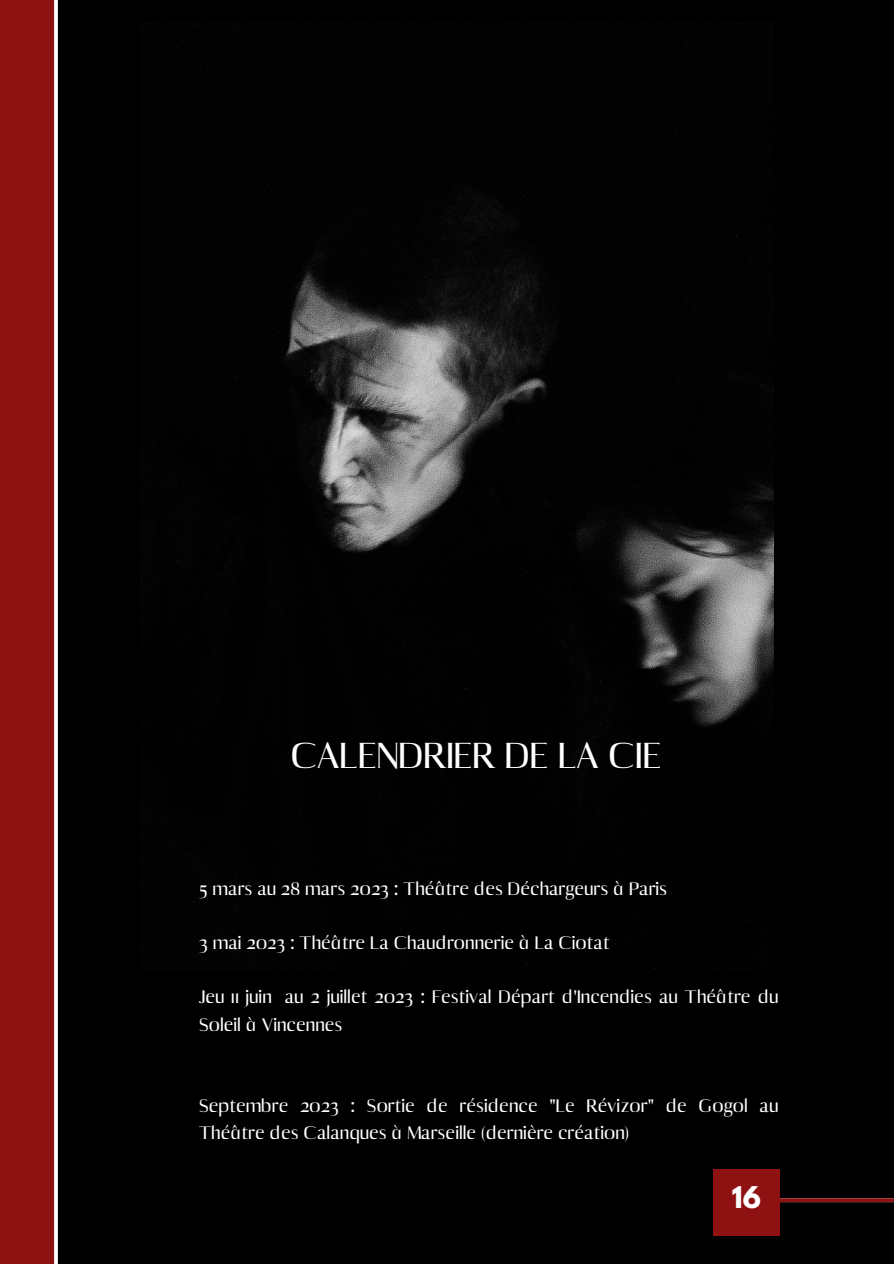
<style>
.page{position:relative;width:894px;height:1264px;background:#fff}
.page>*{position:absolute;margin:0;border:0;box-sizing:border-box;transform-origin:0 0}
.t1{font:39px "Abril";color:#fff}
.t2{font:700 26.55px "League Spartan";color:#fff}
.t3{font:19.5px/27px "Abril";color:#fff}
</style>
<div class="page">
<div style="left:0;top:0;width:893px;height:1263px;background:#000"></div>
<svg style="left:53px;top:0;width:5px;height:1263px;background:#dfc6c6"></svg>
<div style="left:713px;top:1169px;width:66px;height:66px;background:#8f1212"></div>
<svg style="left:779px;top:1185px;width:114px;height:30px"></svg>
<div style="left:0;top:0;width:53px;height:1263px;background:#8f1212"></div>
<img style="left:140px;top:25px;width:633px;height:944px">
<h1 class="t1" style="left:290px;top:732px;width:372px">CALENDRIER DE LA CIE</h1>
<p class="t3" style="left:199px;top:875px;width:469px">5 mars au 28 mars 2023 : Théâtre des Déchargeurs à Paris</p>
<p class="t3" style="left:199px;top:929px;width:412px">3 mai 2023 : Théâtre La Chaudronnerie à La Ciotat</p>
<p class="t3" style="left:199px;top:983px;width:580px">Jeu 11 juin au 2 juillet 2023 : Festival Départ d'Incendies au Théâtre du<br>Soleil à Vincennes</p>
<p class="t3" style="left:199px;top:1091px;width:580px">Septembre 2023 : Sortie de résidence "Le Révizor" de Gogol au<br>Théâtre des Calanques à Marseille (dernière création)</p>
<h2 class="t2" style="left:731px;top:1183px;width:31px">16</h2>
</div>
